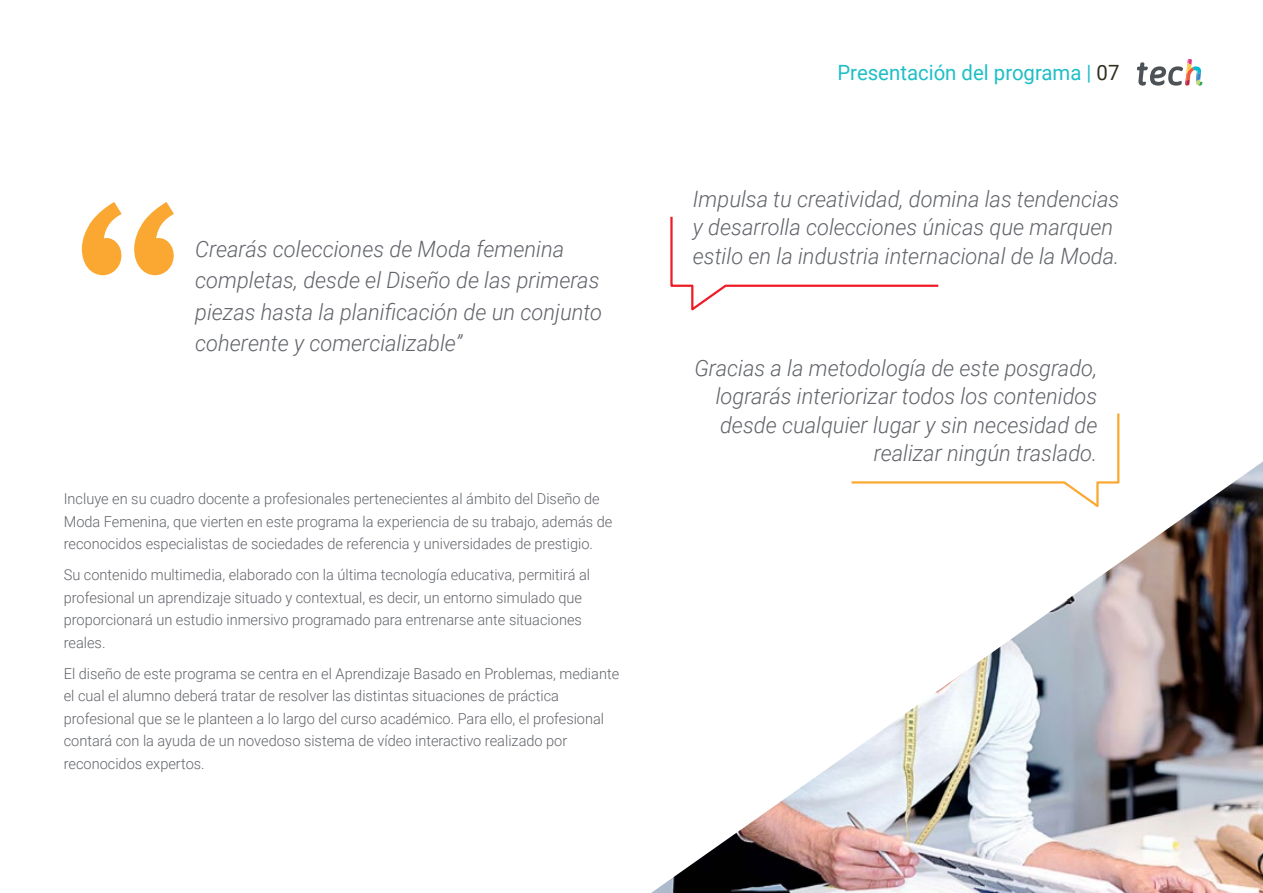
<style>
.page{position:relative;width:1263px;height:893px;background:#fff}
.page>*{position:absolute;margin:0;border:0;box-sizing:border-box;transform-origin:0 0}
.t1{font:italic 300 22.5px/28.5px "Roboto";color:#61646a}
.t2{font:21px "Roboto";color:#20bec6}
.t3{font:300 15px/22.5px "Roboto";color:#61646a}
.s1{color:#312e20}
</style>
<div class="page">
<svg style="left:82px;top:202px;width:92px;height:73px"></svg>
<svg style="left:670px;top:216px;width:269px;height:95px"></svg>
<svg style="left:1117px;top:413px;width:3px;height:48px"></svg>
<img style="left:651px;top:461px;width:612px;height:432px">
<svg style="left:1137px;top:59px;width:65px;height:27px"></svg>
<h1 class="t1" style="left:195px;top:232px;width:408px;line-height:31.5px">Crearás colecciones de Moda femenina completas, desde el Diseño de las primeras piezas hasta la planificación de un conjunto coherente y comercializable”</h1>
<p class="t3" style="left:64px;top:487px;width:550px">Incluye en su cuadro docente a profesionales pertenecientes al ámbito del Diseño de<br>Moda Femenina, que vierten en este programa la experiencia de su trabajo, además de reconocidos especialistas de sociedades de referencia y universidades de prestigio.</p>
<p class="t3" style="left:64px;top:563px;width:528px">Su contenido multimedia, elaborado con la última tecnología educativa, permitirá al profesional un aprendizaje situado y contextual, es decir, un entorno simulado que proporcionará un estudio inmersivo programado para entrenarse ante situaciones reales.</p>
<p class="t3" style="left:64px;top:662px;width:557px">El diseño de este programa se centra en el Aprendizaje Basado en Problemas, mediante el cual el alumno deberá tratar de resolver las distintas situaciones de práctica profesional que se le planteen a lo largo del curso académico. Para ello, el profesional contará con la ayuda de un novedoso sistema de vídeo interactivo realizado por reconocidos expertos.</p>
<h2 class="t2" style="left:837px;top:57px;width:284px">Presentación del programa | <span class="s1">07</span></h2>
<h1 class="t1" style="left:693px;top:184px;width:428px">Impulsa tu creatividad, domina las tendencias y desarrolla colecciones únicas que marquen estilo en la industria internacional de la Moda.</h1>
<h1 class="t1" style="left:694px;top:352px;width:405px;text-align:right">Gracias a la metodología de este posgrado, lograrás interiorizar todos los contenidos desde cualquier lugar y sin necesidad de realizar ningún traslado.</h1>
</div>
